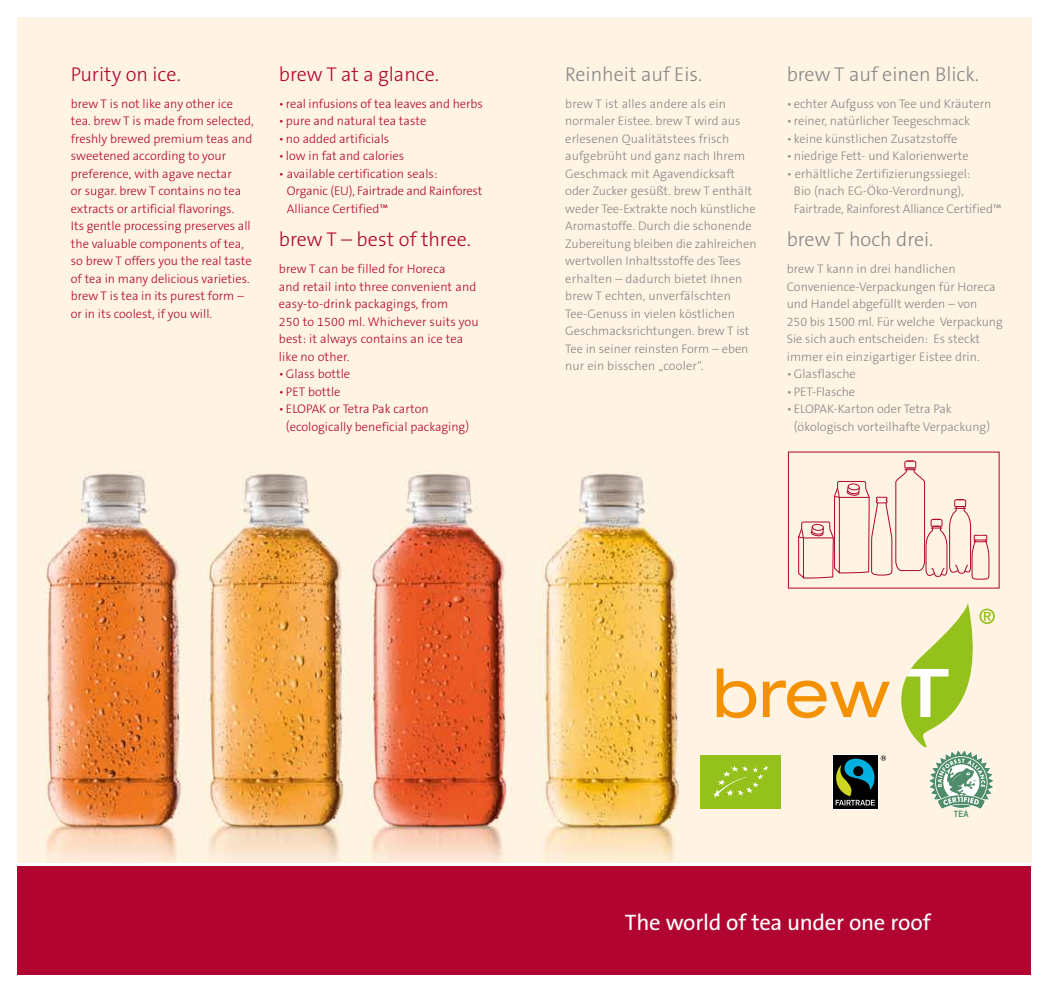
<style>
.page{position:relative;width:1049px;height:993px;background:#fff}
.page>*{position:absolute;margin:0;border:0;box-sizing:border-box;transform-origin:0 0}
.t1{font:22.5px "The Sans B5 Plain";letter-spacing:-.015em;color:#fff}
.t2{font:300 20px "The Sans B3";color:#878786}
.t3{font:300 20px "The Sans B3";color:#b10431}
.t4{font:300 12.5px/17.5px "The Sans B3";color:#878786}
.t5{font:300 12.5px/17.5px "The Sans B3";color:#b10431}
.t6{font:700 8.75px "Arial Narrow";color:#4f8d6a}
</style>
<div class="page">
<img style="left:18px;top:18px;width:1013px;height:844px">
<div style="left:18px;top:866px;width:1013px;height:108px;background:#b10431"></div>
<svg style="left:798px;top:460px;width:191px;height:119px;background:#f9e1d5"></svg>
<div style="left:700px;top:755px;width:80px;height:53px;background:#94c11c"></div>
<svg style="left:713px;top:602px;width:282px;height:207px;background:#dfdcb1"></svg>
<h2 class="t3" style="left:71px;top:63px;width:112px">Purity on ice.</h2>
<p class="t5" style="left:71px;top:95px;width:184px">brew T is not like any other ice tea. brew T is made from selected, freshly brewed premium teas and sweetened according to your preference, with agave nectar<br>or sugar. brew T contains no tea extracts or artificial flavorings.<br>Its gentle processing preserves all the valuable components of tea, so brew T offers you the real taste of tea in many delicious varieties. brew T is tea in its purest form – or in its coolest, if you will.</p>
<h2 class="t3" style="left:279px;top:63px;width:162px">brew T at a glance.</h2>
<p class="t5" style="left:279px;top:95px;width:205px">• real infusions of tea leaves and herbs</p>
<p class="t5" style="left:279px;top:113px;width:149px">• pure and natural tea taste</p>
<p class="t5" style="left:279px;top:130px;width:112px">• no added artificials</p>
<p class="t5" style="left:279px;top:148px;width:127px">• low in fat and calories</p>
<p class="t5" style="left:287px;top:165px;width:197px;text-indent:-8px">• available certification seals:<br>Organic (EU), Fairtrade and Rainforest<br>Alliance Certified™</p>
<h2 class="t3" style="left:279px;top:228px;width:194px">brew T – best of three.</h2>
<p class="t5" style="left:279px;top:260px;width:201px">brew T can be filled for Horeca<br>and retail into three convenient and easy-to-drink packagings, from<br>250 to 1500 ml. Whichever suits you best: it always contains an ice tea like no other.</p>
<p class="t5" style="left:279px;top:365px;width:73px">•Glass bottle</p>
<p class="t5" style="left:279px;top:383px;width:63px">• PET bottle</p>
<p class="t5" style="left:286px;top:400px;width:185px;text-indent:-7px">• ELOPAK or Tetra Pak carton (ecologically beneficial packaging)</p>
<h2 class="t2" style="left:565px;top:63px;width:139px">Reinheit auf Eis.</h2>
<p class="t4" style="left:565px;top:95px;width:193px">brew T ist alles andere als ein normaler Eistee. brew T wird aus erlesenen Qualitätstees frisch aufgebrüht und ganz nach Ihrem<br>Geschmack mit Agavendicksaft oder Zucker gesüßt. brew T enthält weder Tee-Extrakte noch künstliche<br>Aromastoffe. Durch die schonende<br>Zubereitung bleiben die zahlreichen wertvollen Inhaltsstoffe des Tees erhalten – dadurch bietet Ihnen brew T echten, unverfälschten<br>Tee-Genuss in vielen köstlichen<br>Geschmacksrichtungen. brew T ist<br>Tee in seiner reinsten Form – eben nur ein bisschen „cooler“.</p>
<h2 class="t2" style="left:787px;top:63px;width:194px">brew T auf einen Blick.</h2>
<p class="t4" style="left:787px;top:95px;width:206px">• echter Aufguss von Tee und Kräutern</p>
<p class="t4" style="left:787px;top:113px;width:185px">• reiner, natürlicher Teegeschmack</p>
<p class="t4" style="left:787px;top:130px;width:172px">• keine künstlichen Zusatzstoffe</p>
<p class="t4" style="left:787px;top:148px;width:183px">• niedrige Fett- und Kalorienwerte</p>
<p class="t4" style="left:794px;top:165px;width:209px;text-indent:-7px">• erhältliche Zertifizierungssiegel:<br>Bio (nach EG-Öko-Verordnung),<br>Fairtrade, Rainforest Alliance Certified™</p>
<h2 class="t2" style="left:787px;top:228px;width:148px">brew T hoch drei.</h2>
<p class="t4" style="left:787px;top:260px;width:218px">brew T kann in drei handlichen Convenience-Verpackungen für Horeca und Handel abgefüllt werden – von<br>250 bis 1500 ml. Für welche Verpackung Sie sich auch entscheiden: Es steckt immer ein einzigartiger Eistee drin.</p>
<p class="t4" style="left:787px;top:365px;width:71px">•Glasflasche</p>
<p class="t4" style="left:787px;top:383px;width:70px">• PET-Flasche</p>
<p class="t4" style="left:794px;top:400px;width:198px;text-indent:-7px">• ELOPAK-Karton oder Tetra Pak (ökologisch vorteilhafte Verpackung)</p>
<p class="t6" style="left:954px;top:809px;width:16px">TEA</p>
<h1 class="t1" style="left:625px;top:910px;width:307px">The world of tea under one roof</h1>
</div>
